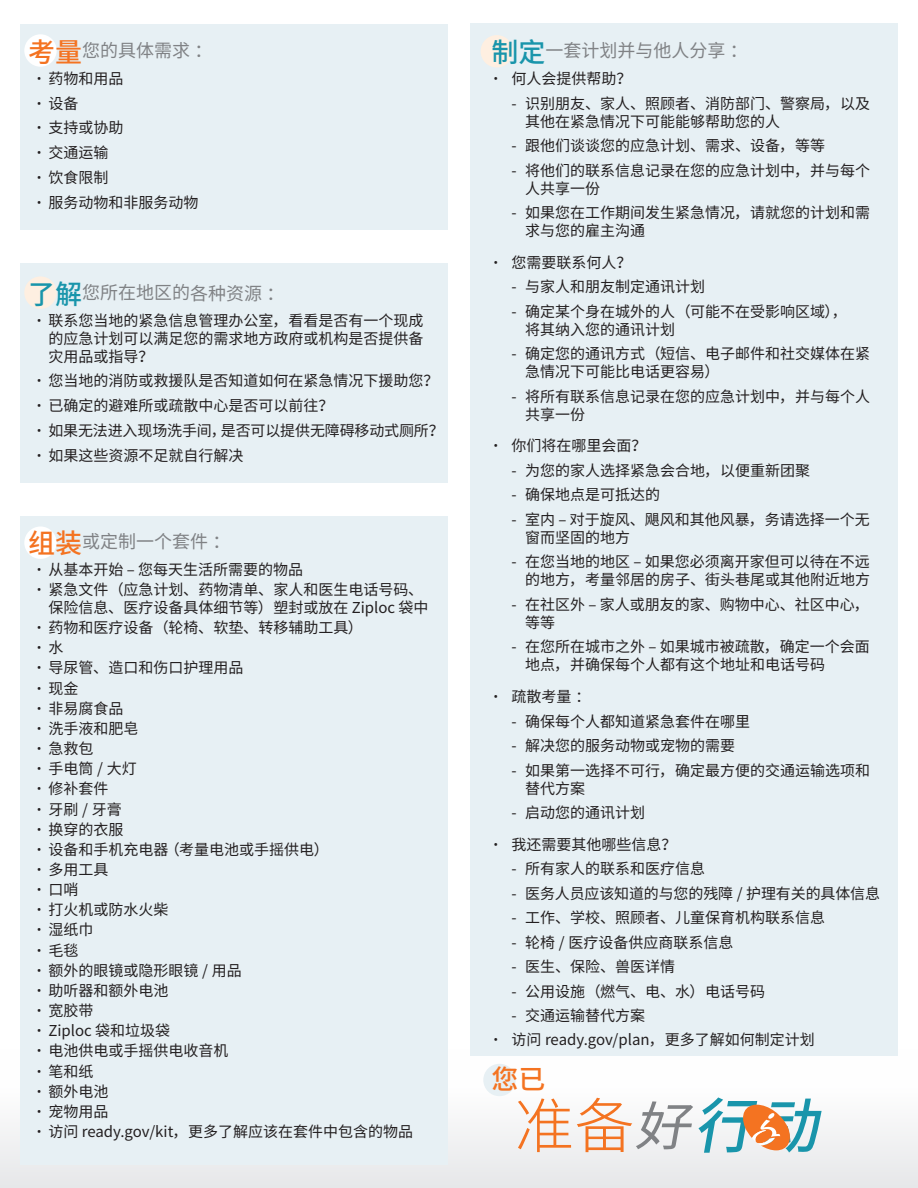
<style>
.page{position:relative;width:918px;height:1188px;background:#fff}
.page>*{position:absolute;margin:0;border:0;box-sizing:border-box;transform-origin:0 0}
.t1{font:300 60px "Source Han Sans CN";color:#f47321}
.t2{font:italic 500 60px "Source Han Sans CN";color:#1995ab}
.t3{font:italic 52.5px "Source Han Sans CN";color:#808285;scale:1.07 1}
.t4{font:500 27px "Source Han Sans CN";color:#f47321}
.t5{font:18px "Source Han Sans CN";color:#808285}
.t6{font:15px/18px "Source Han Sans CN";color:#231f20}
.t7{font:700 15px "Source Han Sans CN";color:#231f20}
.s1{font-weight:500;font-size:27px;color:#f47321}
.s2{font-weight:700}
.s3{font-weight:500;font-size:27px;color:#1995ab}
.s4{font-weight:400}
</style>
<div class="page">
<div style="left:0;top:1049px;width:918px;height:139px;background:#f3f3f4"></div>
<div style="left:470px;top:24px;width:427px;height:1032px;background:#e7f0f4"></div>
<div style="left:481px;top:35px;width:32px;height:33px;background:#feefe1;border-radius:50%"></div>
<div style="left:483px;top:1064px;width:33px;height:32px;background:#e7f0f4;border-radius:50%"></div>
<svg style="left:743px;top:1105px;width:47px;height:45px"></svg>
<div style="left:21px;top:516px;width:427px;height:648px;background:#e7f0f4"></div>
<div style="left:24px;top:527px;width:33px;height:32px;background:#fff;border-radius:50%"></div>
<div style="left:21px;top:263px;width:427px;height:220px;background:#e7f0f4"></div>
<div style="left:24px;top:276px;width:33px;height:33px;background:#feefe1;border-radius:50%"></div>
<div style="left:21px;top:24px;width:427px;height:206px;background:#e7f0f4"></div>
<div style="left:24px;top:34px;width:33px;height:33px;background:#fff;border-radius:50%"></div>
<p class="t5" style="left:28px;top:40px;width:186px"><span class="s1">考量</span>您的具体需求：</p>
<p class="t6" style="left:35px;top:70px;width:90px"><span class="s2">·</span> 药物和用品</p>
<p class="t6" style="left:35px;top:94px;width:45px"><span class="s2">·</span> 设备</p>
<p class="t6" style="left:35px;top:119px;width:90px"><span class="s2">·</span> 支持或协助</p>
<p class="t6" style="left:35px;top:144px;width:75px"><span class="s2">·</span> 交通运输</p>
<p class="t6" style="left:35px;top:169px;width:75px"><span class="s2">·</span> 饮食限制</p>
<p class="t6" style="left:35px;top:193px;width:165px"><span class="s2">·</span> 服务动物和非服务动物</p>
<p class="t5" style="left:28px;top:282px;width:258px"><span class="s3">了解</span>您所在地区的各种资源：</p>
<p class="t6" style="left:48px;top:311px;width:377px;text-align:justify;text-indent:-13px"><span class="s2">·</span> 联系您当地的紧急信息管理办公室，看看是否有一个现成的应急计划可以满足您的需求地方政府或机构是否提供备灾用品或指导？</p>
<p class="t6" style="left:35px;top:372px;width:405px"><span class="s2">·</span> 您当地的消防或救援队是否知道如何在紧急情况下援助您？</p>
<p class="t6" style="left:35px;top:397px;width:300px"><span class="s2">·</span> 已确定的避难所或疏散中心是否可以前往？</p>
<p class="t6" style="left:35px;top:422px;width:410px"><span class="s2">·</span> 如果无法进入现场洗手间，是否可以提供无障碍移动式厕所？</p>
<p class="t6" style="left:35px;top:446px;width:210px"><span class="s2">·</span> 如果这些资源不足就自行解决</p>
<p class="t5" style="left:28px;top:531px;width:204px"><span class="s1">组装</span>或定制一个套件：</p>
<p class="t6" style="left:35px;top:561px;width:270px"><span class="s2">·</span> 从基本开始 – 您每天生活所需要的物品</p>
<p class="t6" style="left:48px;top:581px;width:382px;text-indent:-13px"><span class="s2">·</span> 紧急文件（应急计划、药物清单、家人和医生电话号码、保险信息、医疗设备具体细节等）塑封或放在 Ziploc 袋中</p>
<p class="t6" style="left:35px;top:619px;width:329px"><span class="s2">·</span> 药物和医疗设备（轮椅、软垫、转移辅助工具）</p>
<p class="t7" style="left:35px;top:639px;width:30px">· <span class="s4">水</span></p>
<p class="t6" style="left:35px;top:659px;width:210px"><span class="s2">·</span> 导尿管、造口和伤口护理用品</p>
<p class="t6" style="left:35px;top:679px;width:45px"><span class="s2">·</span> 现金</p>
<p class="t6" style="left:35px;top:700px;width:90px"><span class="s2">·</span> 非易腐食品</p>
<p class="t6" style="left:35px;top:720px;width:105px"><span class="s2">·</span> 洗手液和肥皂</p>
<p class="t6" style="left:35px;top:740px;width:60px"><span class="s2">·</span> 急救包</p>
<p class="t6" style="left:35px;top:760px;width:103px"><span class="s2">·</span> 手电筒 / 大灯</p>
<p class="t6" style="left:35px;top:780px;width:75px"><span class="s2">·</span> 修补套件</p>
<p class="t6" style="left:35px;top:800px;width:88px"><span class="s2">·</span>牙刷/牙膏</p>
<p class="t6" style="left:35px;top:820px;width:90px"><span class="s2">·</span> 换穿的衣服</p>
<p class="t6" style="left:35px;top:841px;width:295px"><span class="s2">·</span> 设备和手机充电器（考量电池或手摇供电）</p>
<p class="t6" style="left:35px;top:861px;width:75px"><span class="s2">·</span> 多用工具</p>
<p class="t6" style="left:35px;top:881px;width:45px"><span class="s2">·</span> 口哨</p>
<p class="t6" style="left:35px;top:901px;width:135px"><span class="s2">·</span> 打火机或防水火柴</p>
<p class="t6" style="left:35px;top:921px;width:60px"><span class="s2">·</span> 湿纸巾</p>
<p class="t6" style="left:35px;top:941px;width:45px"><span class="s2">·</span> 毛毯</p>
<p class="t6" style="left:35px;top:962px;width:208px"><span class="s2">·</span> 额外的眼镜或隐形眼镜 / 用品</p>
<p class="t6" style="left:35px;top:982px;width:135px"><span class="s2">·</span> 助听器和额外电池</p>
<p class="t6" style="left:35px;top:1002px;width:60px"><span class="s2">·</span> 宽胶带</p>
<p class="t6" style="left:35px;top:1022px;width:137px"><span class="s2">·</span> Ziploc 袋和垃圾袋</p>
<p class="t6" style="left:35px;top:1042px;width:195px"><span class="s2">·</span> 电池供电或手摇供电收音机</p>
<p class="t6" style="left:35px;top:1062px;width:60px"><span class="s2">·</span> 笔和纸</p>
<p class="t6" style="left:35px;top:1083px;width:75px"><span class="s2">·</span> 额外电池</p>
<p class="t6" style="left:35px;top:1103px;width:75px"><span class="s2">·</span> 宠物用品</p>
<p class="t6" style="left:35px;top:1123px;width:380px"><span class="s2">·</span> 访问 ready.gov/kit，更多了解应该在套件中包含的物品</p>
<p class="t5" style="left:491px;top:40px;width:258px"><span class="s3">制定</span>一套计划并与他人分享：</p>
<p class="t6" style="left:491px;top:70px;width:142px"><span class="s2">·</span> 何人会提供帮助？</p>
<p class="t6" style="left:525px;top:94px;width:347px;text-indent:-14px">- 识别朋友、家人、照顾者、消防部门、警察局，以及其他在紧急情况下可能能够帮助您的人</p>
<p class="t6" style="left:512px;top:137px;width:315px">- 跟他们谈谈您的应急计划、需求、设备，等等</p>
<p class="t6" style="left:525px;top:161px;width:346px;text-indent:-14px">- 将他们的联系信息记录在您的应急计划中，并与每个人共享一份</p>
<p class="t6" style="left:525px;top:204px;width:346px;text-indent:-14px">- 如果您在工作期间发生紧急情况，请就您的计划和需求与您的雇主沟通</p>
<p class="t6" style="left:491px;top:253px;width:142px"><span class="s2">·</span> 您需要联系何人？</p>
<p class="t6" style="left:512px;top:278px;width:195px">- 与家人和朋友制定通讯计划</p>
<p class="t6" style="left:525px;top:303px;width:323px;text-indent:-14px">- 确定某个身在城外的人（可能不在受影响区域），将其纳入您的通讯计划</p>
<p class="t6" style="left:525px;top:345px;width:346px;text-indent:-14px">- 确定您的通讯方式（短信、电子邮件和社交媒体在紧急情况下可能比电话更容易）</p>
<p class="t6" style="left:525px;top:388px;width:346px;text-indent:-14px">- 将所有联系信息记录在您的应急计划中，并与每个人共享一份</p>
<p class="t6" style="left:491px;top:437px;width:157px"><span class="s2">·</span> 你们将在哪里会面？</p>
<p class="t6" style="left:512px;top:462px;width:300px">- 为您的家人选择紧急会合地，以便重新团聚</p>
<p class="t6" style="left:512px;top:486px;width:150px">- 确保地点是可抵达的</p>
<p class="t6" style="left:525px;top:511px;width:346px;text-indent:-14px">- 室内 – 对于旋风、飓风和其他风暴，务请选择一个无窗而坚固的地方</p>
<p class="t6" style="left:512px;top:553px;width:360px;text-align:right">- 在您当地的地区 – 如果您必须离开家但可以待在不远的地方，考量邻居的房子、街头巷尾或其他附近地方</p>
<p class="t6" style="left:525px;top:596px;width:345px;text-indent:-14px">- 在社区外 – 家人或朋友的家、购物中心、社区中心，等等</p>
<p class="t6" style="left:525px;top:638px;width:346px;text-indent:-14px">- 在您所在城市之外 – 如果城市被疏散，确定一个会面地点，并确保每个人都有这个地址和电话号码</p>
<p class="t6" style="left:491px;top:688px;width:100px"><span class="s2">·</span> 疏散考量：</p>
<p class="t6" style="left:512px;top:712px;width:240px">- 确保每个人都知道紧急套件在哪里</p>
<p class="t6" style="left:512px;top:737px;width:225px">- 解决您的服务动物或宠物的需要</p>
<p class="t6" style="left:525px;top:761px;width:346px;text-indent:-14px">- 如果第一选择不可行，确定最方便的交通运输选项和替代方案</p>
<p class="t6" style="left:512px;top:804px;width:135px">- 启动您的通讯计划</p>
<p class="t6" style="left:491px;top:835px;width:187px"><span class="s2">·</span> 我还需要其他哪些信息？</p>
<p class="t6" style="left:512px;top:860px;width:195px">- 所有家人的联系和医疗信息</p>
<p class="t6" style="left:512px;top:885px;width:370px">- 医务人员应该知道的与您的残障 / 护理有关的具体信息</p>
<p class="t6" style="left:512px;top:909px;width:315px">- 工作、学校、照顾者、儿童保育机构联系信息</p>
<p class="t6" style="left:512px;top:934px;width:223px">- 轮椅 / 医疗设备供应商联系信息</p>
<p class="t6" style="left:512px;top:958px;width:165px">- 医生、保险、兽医详情</p>
<p class="t6" style="left:512px;top:983px;width:255px">- 公用设施（燃气、电、水）电话号码</p>
<p class="t6" style="left:512px;top:1007px;width:135px">- 交通运输替代方案</p>
<p class="t6" style="left:491px;top:1030px;width:325px"><span class="s2">·</span> 访问 ready.gov/plan，更多了解如何制定计划</p>
<p class="t4" style="left:491px;top:1064px;width:55px">您已</p>
<p class="t1" style="left:514px;top:1092px;width:121px">准备</p>
<p class="t3" style="left:634px;top:1096px;width:79px">好</p>
<p class="t2" style="left:693px;top:1092px;width:157px">行动</p>
</div>
